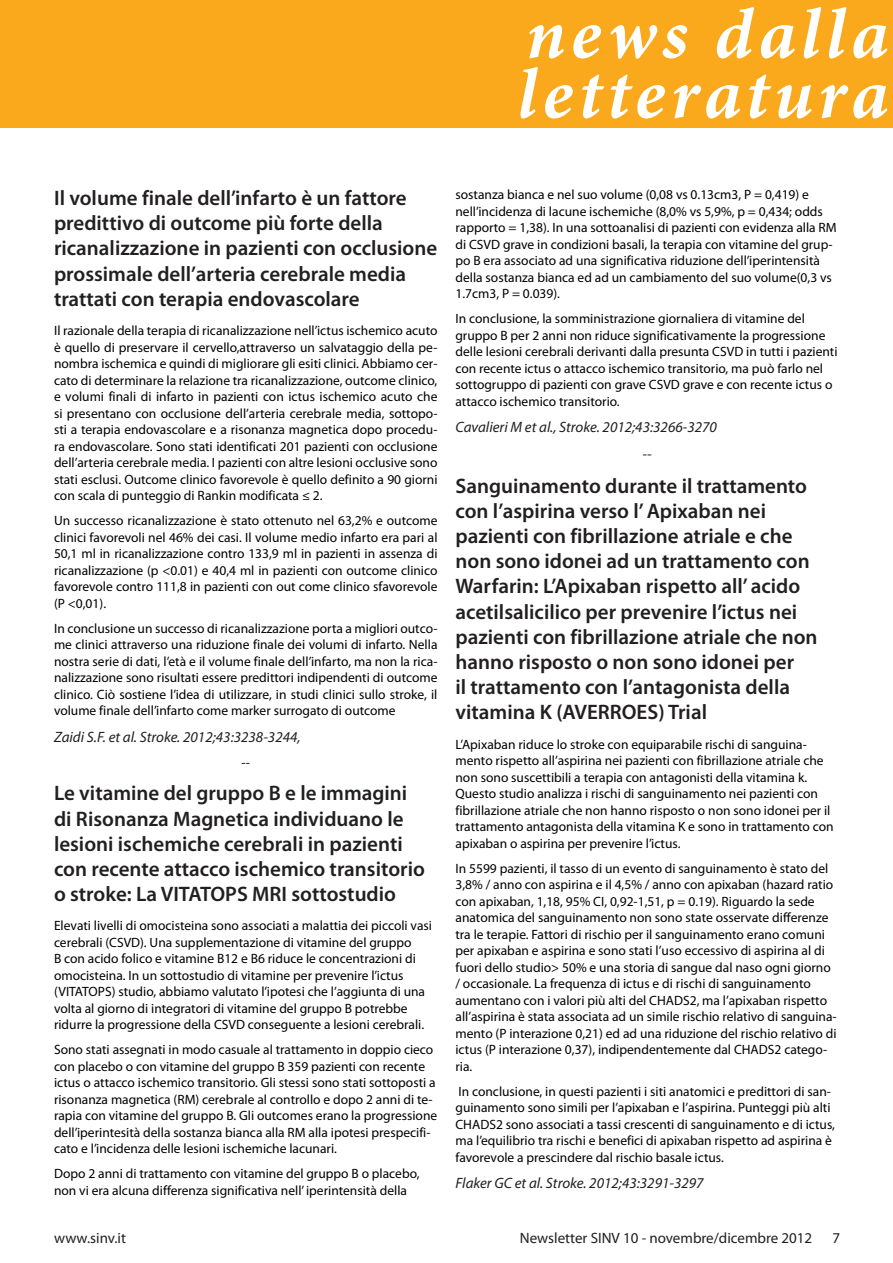
<style>
.page{position:relative;width:893px;height:1263px;background:#fff}
.page>*{position:absolute;margin:0;border:0;box-sizing:border-box;transform-origin:0 0}
.titolo_sezione{font:italic 700 72px/60px "Minion Pro";letter-spacing:.075em;color:#fff}
.titolo_articolo{font:600 21px/25.2px "Myriad Pro";color:#231f20}
.testo{font:italic 15px "Myriad Pro";color:#231f20}
.t1{font:15px "Myriad Pro";color:#231f20}
.testo-2{font:13.5px/16.5px "Myriad Pro";color:#000}
</style>
<div class="page">
<div style="left:0;top:0;width:893px;height:128px;background:#f9a91b"></div>
<p class="titolo_sezione" style="left:517px;top:3px;width:373px">news dalla letteratura</p>
<p class="titolo_articolo" style="left:54px;top:185px;width:385px">Il volume finale dell’infarto è un fattore predittivo di outcome più forte della ricanalizzazione in pazienti con occlusione prossimale dell’arteria cerebrale media trattati con terapia endovascolare</p>
<p class="testo-2" style="left:54px;top:322px;width:385px;text-align:justify">Il razionale della terapia di ricanalizzazione nell’ictus ischemico acuto è quello di preservare il cervello,attraverso un salvataggio della pe&shy;nombra ischemica e quindi di migliorare gli esiti clinici. Abbiamo cer&shy;cato di determinare la relazione tra ricanalizzazione, outcome clinico, e volumi finali di infarto in pazienti con ictus ischemico acuto che si presentano con occlusione dell’arteria cerebrale media, sottopo&shy;sti a terapia endovascolare e a risonanza magnetica dopo procedu&shy;ra endovascolare. Sono stati identificati 201 pazienti con occlusione dell’arteria cerebrale media. I pazienti con altre lesioni occlusive sono stati esclusi. Outcome clinico favorevole è quello definito a 90 giorni con scala di punteggio di Rankin modificata ≤ 2.</p>
<p class="testo-2" style="left:54px;top:512px;width:385px;text-align:justify">Un successo ricanalizzazione è stato ottenuto nel 63,2% e outcome clinici favorevoli nel 46% dei casi. Il volume medio infarto era pari al 50,1 ml in ricanalizzazione contro 133,9 ml in pazienti in assenza di ricanalizzazione (p &lt;0.01) e 40,4 ml in pazienti con outcome clinico favorevole contro 111,8 in pazienti con out come clinico sfavorevole (P &lt;0,01).</p>
<p class="testo-2" style="left:54px;top:620px;width:385px;text-align:justify">In conclusione un successo di ricanalizzazione porta a migliori outco&shy;me clinici attraverso una riduzione finale dei volumi di infarto. Nella nostra serie di dati, l’età e il volume finale dell’infarto, ma non la rica&shy;nalizzazione sono risultati essere predittori indipendenti di outcome clinico. Ciò sostiene l’idea di utilizzare, in studi clinici sullo stroke, il volume finale dell’infarto come marker surrogato di outcome</p>
<p class="testo" style="left:54px;top:727px;width:248px">Zaidi S.F. et al. Stroke. 2012;43:3238-3244,</p>
<p class="testo-2" style="left:242px;top:754px;width:10px">--</p>
<p class="titolo_articolo" style="left:54px;top:780px;width:372px">Le vitamine del gruppo B e le immagini di Risonanza Magnetica individuano le lesioni ischemiche cerebrali in pazienti con recente attacco ischemico transitorio o stroke: La VITATOPS MRI sottostudio</p>
<p class="testo-2" style="left:54px;top:917px;width:380px">Elevati livelli di omocisteina sono associati a malattia dei piccoli vasi cerebrali (CSVD). Una supplementazione di vitamine del gruppo<br>B con acido folico e vitamine B12 e B6 riduce le concentrazioni di omocisteina. In un sottostudio di vitamine per prevenire l’ictus (VITATOPS) studio, abbiamo valutato l’ipotesi che l’aggiunta di una volta al giorno di integratori di vitamine del gruppo B potrebbe ridurre la progressione della CSVD conseguente a lesioni cerebrali.</p>
<p class="testo-2" style="left:54px;top:1041px;width:385px">Sono stati assegnati in modo casuale al trattamento in doppio cieco con placebo o con vitamine del gruppo B 359 pazienti con recente ictus o attacco ischemico transitorio. Gli stessi sono stati sottoposti a risonanza magnetica (RM) cerebrale al controllo e dopo 2 anni di te&shy;rapia con vitamine del gruppo B. Gli outcomes erano la progressione dell’iperintesità della sostanza bianca alla RM alla ipotesi prespecifi&shy;cato e l’incidenza delle lesioni ischemiche lacunari.</p>
<p class="testo-2" style="left:54px;top:1165px;width:367px">Dopo 2 anni di trattamento con vitamine del gruppo B o placebo, non vi era alcuna differenza significativa nell’ iperintensità della</p>
<p class="testo-2" style="left:455px;top:186px;width:383px">sostanza bianca e nel suo volume (0,08 vs 0.13cm3, P = 0,419) e nell’incidenza di lacune ischemiche (8,0% vs 5,9%, p = 0,434; odds rapporto = 1,38). In una sottoanalisi di pazienti con evidenza alla RM di CSVD grave in condizioni basali, la terapia con vitamine del grup&shy;po B era associato ad una significativa riduzione dell’iperintensità della sostanza bianca ed ad un cambiamento del suo volume(0,3 vs 1.7cm3, P = 0.039).</p>
<p class="testo-2" style="left:455px;top:310px;width:384px">In conclusione, la somministrazione giornaliera di vitamine del gruppo B per 2 anni non riduce significativamente la progressione delle lesioni cerebrali derivanti dalla presunta CSVD in tutti i pazienti con recente ictus o attacco ischemico transitorio, ma può farlo nel sottogruppo di pazienti con grave CSVD grave e con recente ictus o attacco ischemico transitorio.</p>
<p class="testo" style="left:455px;top:418px;width:263px">Cavalieri M et al., Stroke. 2012;43:3266-3270</p>
<p class="testo" style="left:643px;top:445px;width:11px">--</p>
<p class="titolo_articolo" style="left:455px;top:472px;width:364px">Sanguinamento durante il trattamento con l’aspirina verso l’ Apixaban nei pazienti con fibrillazione atriale e che non sono idonei ad un trattamento con Warfarin: L’Apixaban rispetto all’ acido acetilsalicilico per prevenire l’ictus nei pazienti con fibrillazione atriale che non hanno risposto o non sono idonei per<br>il trattamento con l’antagonista della vitamina K (AVERROES) Trial</p>
<p class="testo-2" style="left:455px;top:736px;width:380px">L’Apixaban riduce lo stroke con equiparabile rischi di sanguina&shy;mento rispetto all’aspirina nei pazienti con fibrillazione atriale che non sono suscettibili a terapia con antagonisti della vitamina k.<br>Questo studio analizza i rischi di sanguinamento nei pazienti con fibrillazione atriale che non hanno risposto o non sono idonei per il trattamento antagonista della vitamina K e sono in trattamento con apixaban o aspirina per prevenire l’ictus.</p>
<p class="testo-2" style="left:455px;top:860px;width:383px">In 5599 pazienti, il tasso di un evento di sanguinamento è stato del 3,8% / anno con aspirina e il 4,5% / anno con apixaban (hazard ratio con apixaban, 1,18, 95% CI, 0,92-1,51, p = 0.19). Riguardo la sede anatomica del sanguinamento non sono state osservate differenze tra le terapie. Fattori di rischio per il sanguinamento erano comuni per apixaban e aspirina e sono stati l’uso eccessivo di aspirina al di fuori dello studio&gt; 50% e una storia di sangue dal naso ogni giorno / occasionale. La frequenza di ictus e di rischi di sanguinamento aumentano con i valori più alti del CHADS2, ma l’apixaban rispetto all’aspirina è stata associata ad un simile rischio relativo di sanguina&shy;mento (P interazione 0,21) ed ad una riduzione del rischio relativo di ictus (P interazione 0,37), indipendentemente dal CHADS2 catego&shy;ria.</p>
<p class="testo-2" style="left:455px;top:1083px;width:381px">In conclusione, in questi pazienti i siti anatomici e predittori di san&shy;guinamento sono simili per l’apixaban e l’aspirina. Punteggi più alti CHADS2 sono associati a tassi crescenti di sanguinamento e di ictus, ma l’equilibrio tra rischi e benefici di apixaban rispetto ad aspirina è favorevole a prescindere dal rischio basale ictus.</p>
<p class="testo" style="left:455px;top:1174px;width:250px">Flaker GC et al. Stroke. 2012;43:3291-3297</p>
<p class="t1" style="left:54px;top:1229px;width:73px">www.sinv.it</p>
<p class="t1" style="left:520px;top:1229px;width:294px">Newsletter SINV 10 - novembre/dicembre 2012</p>
<p class="t1" style="left:832px;top:1229px;width:9px">7</p>
</div>
